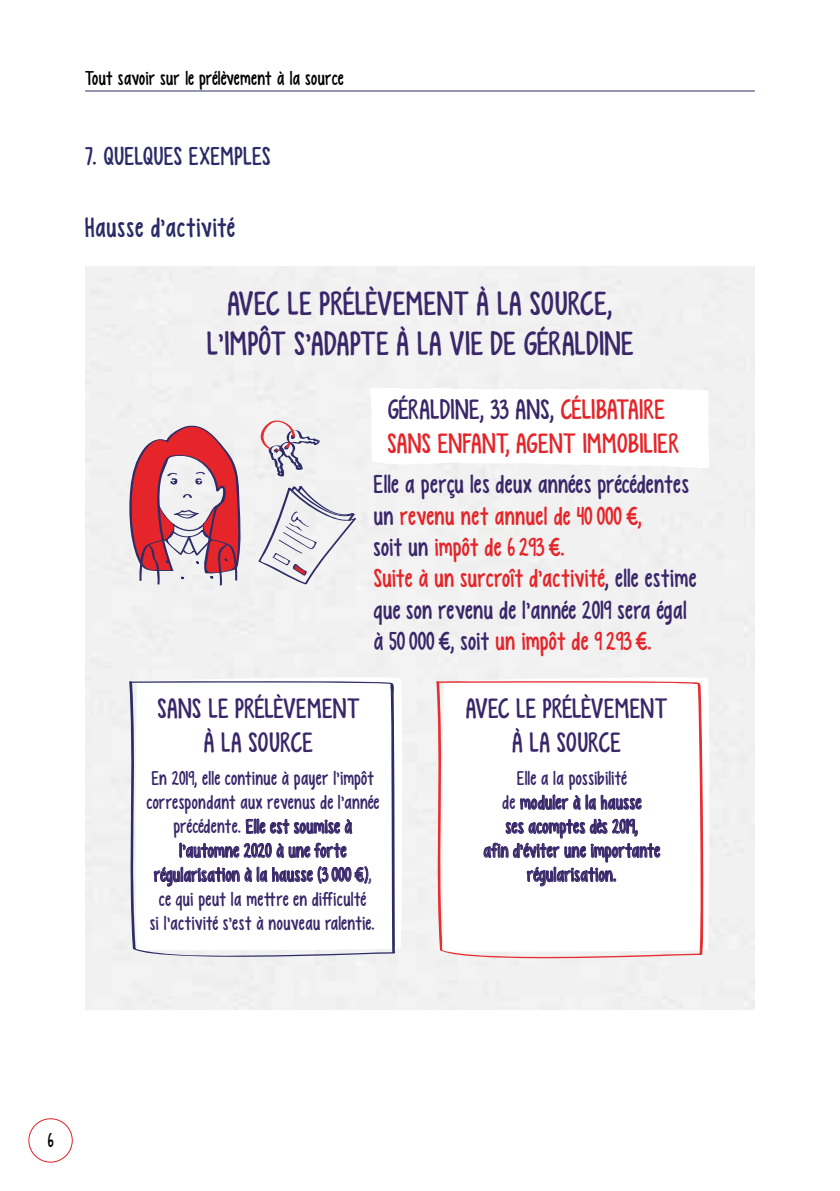
<style>
.page{position:relative;width:840px;height:1191px;background:#fff}
.page>*{position:absolute;margin:0;border:0;box-sizing:border-box;transform-origin:0 0}
.t1{font:33.6px/40.4px "KG Empireof Dirt";letter-spacing:.025em;color:#392769;text-align:center}
.t2{font:28px/33.6px "KG Empireof Dirt";letter-spacing:.02em;color:#e52529}
.t3{font:28px/33.6px "KG Empireof Dirt";letter-spacing:.025em;color:#392769;text-align:center}
.t4{font:28px "KG Empireof Dirt";letter-spacing:.03em;color:#2b2b68}
.t5{font:26px/31.2px "KG Empireof Dirt";color:#392769}
.t6{font:26px "KG Empireof Dirt";letter-spacing:.025em;color:#2b2b68}
.t7{font:20px/24px "KG Empireof Dirt";letter-spacing:.015em;color:#392769;text-align:center}
.t8{font:20px "KG Empireof Dirt";letter-spacing:.015em;color:#000}
.s1{color:#392769}
.s2{color:#e52529}
</style>
<div class="page">
<hr style="left:85px;top:90px;width:669px;height:1px;background:#2b2b68">
<div style="left:28px;top:1118px;width:45px;height:44px;border:1px solid #e22027;border-radius:50%"></div>
<svg style="left:129px;top:425px;width:112px;height:160px"></svg>
<svg style="left:258px;top:486px;width:99px;height:98px"></svg>
<svg style="left:260px;top:419px;width:60px;height:58px"></svg>
<svg style="left:135px;top:676px;width:268px;height:274px"></svg>
<svg style="left:128px;top:681px;width:267px;height:276px"></svg>
<svg style="left:441px;top:676px;width:269px;height:276px"></svg>
<svg style="left:435px;top:681px;width:268px;height:277px"></svg>
<svg style="left:245px;top:818px;width:107px;height:16px"></svg>
<svg style="left:179px;top:842px;width:167px;height:16px"></svg>
<svg style="left:154px;top:866px;width:214px;height:20px"></svg>
<svg style="left:519px;top:794px;width:122px;height:16px"></svg>
<svg style="left:483px;top:818px;width:177px;height:68px"></svg>
<svg style="left:370px;top:388px;width:339px;height:80px"></svg>
<p class="t8" style="left:85px;top:67px;width:260px">Tout savoir sur le prélèvement à la source</p>
<h3 class="t6" style="left:85px;top:142px;width:187px">7. QUELQUES EXEMPLES</h3>
<h2 class="t4" style="left:85px;top:212px;width:151px">Hausse d’activité</h2>
<h1 class="t1" style="left:206px;top:283px;width:428px">AVEC LE PRÉLÈVEMENT À LA SOURCE,<br>L’IMPÔT S’ADAPTE À LA VIE DE GÉRALDINE</h1>
<h2 class="t2" style="left:387px;top:393px;width:293px"><span class="s1">GÉRALDINE, 33 ANS,</span> CÉLIBATAIRE<br>SANS ENFANT, AGENT IMMOBILIER</h2>
<h3 class="t5" style="left:373px;top:469px;width:323px">Elle a perçu les deux années précédentes un <span class="s2">revenu net annuel de 40000 €,<br></span>soit un <span class="s2">impôt de 6293 €.<br>Suite à un surcroît d’activité</span>, elle estime que son revenu de l’année 2019 sera égal à 50000 €, soit <span class="s2">un impôt de 9293 €.</span></h3>
<h2 class="t3" style="left:157px;top:692px;width:203px">SANS LE PRÉLÈVEMENT<br>À LA SOURCE</h2>
<h2 class="t3" style="left:466px;top:692px;width:202px">AVEC LE PRÉLÈVEMENT<br>À LA SOURCE</h2>
<p class="t7" style="left:146px;top:766px;width:234px">En 2019, elle continue à payer l’impôt correspondant aux revenus de l’année précédente. Elle est soumise à l’automne 2020 à une forte régularisation à la hausse (3 000 €), ce qui peut la mettre en difficulté<br>si l’activité s’est à nouveau ralentie.</p>
<p class="t7" style="left:483px;top:766px;width:178px">Elle a la possibilité<br>de moduler à la hausse<br>ses acomptes dès 2019,<br>afin d’éviter une importante régularisation.</p>
<p class="t8" style="left:48px;top:1128px;width:7px">6</p>
</div>
